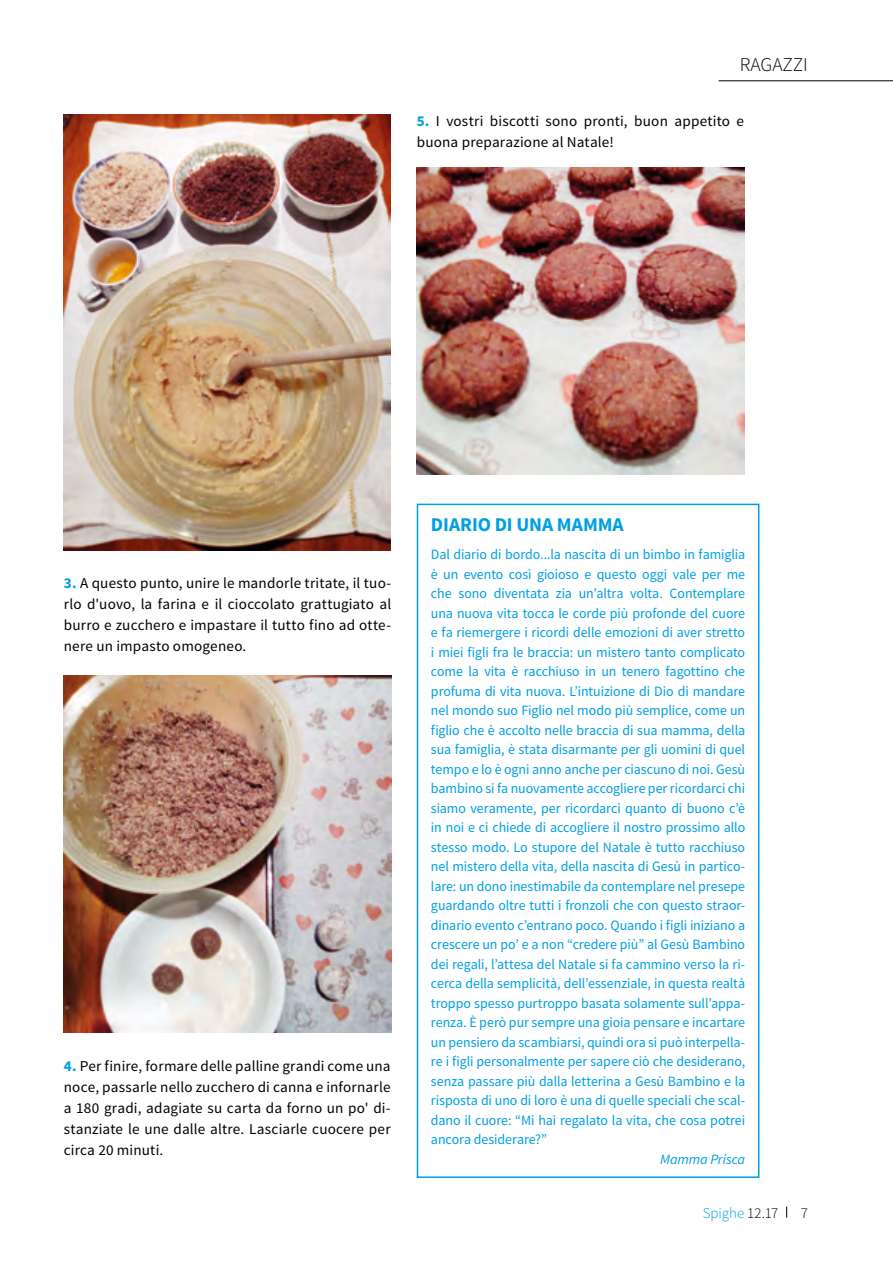
<style>
.page{position:relative;width:893px;height:1263px;background:#fff}
.page>*{position:absolute;margin:0;border:0;box-sizing:border-box;transform-origin:0 0}
.t1{font:700 19.5px "Source Sans Pro";letter-spacing:-.005em;color:#009fe3}
.t2{font:300 19.5px "Source Sans Pro";letter-spacing:-.01em;color:#000}
.t3{font:15px/21px "Source Sans Pro";letter-spacing:.015em;color:#000;text-align:justify}
.t4{font:300 15px "Source Sans Pro";color:#009fe3}
.t5{font:300 15px "Source Sans Pro";color:#000}
.t6{font:14.25px/19.5px "Source Sans Pro";letter-spacing:-.005em;color:#009fe3;text-align:justify}
.t7{font:italic 14.25px "Source Sans Pro";letter-spacing:-.01em;color:#009fe3}
.s1{font-weight:700;color:#009fe3}
.s2{color:#000}
</style>
<div class="page">
<hr style="left:0;top:294px;width:1px;height:105px;background:#009fe3">
<img style="left:64px;top:115px;width:327px;height:436px">
<img style="left:416px;top:167px;width:328px;height:307px">
<img style="left:64px;top:675px;width:327px;height:358px">
<hr style="left:719px;top:80px;width:174px;height:1px;background:#000">
<div style="left:417px;top:504px;width:342px;height:674px;border:2px solid #009fe3"></div>
<h1 class="t2" style="left:740px;top:53px;width:70px">RAGAZZI</h1>
<p class="t3" style="left:417px;top:110px;width:329px"><span class="s1">5.</span> I vostri biscotti sono pronti, buon appetito e buona preparazione al Natale!</p>
<p class="t3" style="left:64px;top:572px;width:329px"><span class="s1">3.</span> A questo punto, unire le mandorle tritate, il tuo&shy;rlo d'uovo, la farina e il cioccolato grattugiato al burro e zucchero e impastare il tutto fino ad otte&shy;nere un impasto omogeneo.</p>
<p class="t3" style="left:64px;top:1055px;width:328px"><span class="s1">4.</span> Per finire, formare delle palline grandi come una noce, passarle nello zucchero di canna e infornarle a 180 gradi, adagiate su carta da forno un po' di&shy;stanziate le une dalle altre. Lasciarle cuocere per circa 20 minuti.</p>
<h1 class="t1" style="left:431px;top:512px;width:194px">DIARIO DI UNA MAMMA</h1>
<p class="t6" style="left:431px;top:545px;width:316px">Dal diario di bordo...la nascita di un bimbo in famiglia è un evento così gioioso e questo oggi vale per me che sono diventata zia un’altra volta. Contemplare una nuova vita tocca le corde più profonde del cuore e fa riemergere i ricordi delle emozioni di aver stretto i miei figli fra le braccia: un mistero tanto complicato come la vita è racchiuso in un tenero fagottino che profuma di vita nuova. L’intuizione di Dio di mandare nel mondo suo Figlio nel modo più semplice, come un figlio che è accolto nelle braccia di sua mamma, della sua famiglia, è stata disarmante per gli uomini di quel tempo e lo è ogni anno anche per ciascuno di noi. Gesù bambino si fa nuovamente accogliere per ricordarci chi siamo veramente, per ricordarci quanto di buono c’è in noi e ci chiede di accogliere il nostro prossimo allo stesso modo. Lo stupore del Natale è tutto racchiuso nel mistero della vita, della nascita di Gesù in partico&shy;lare: un dono inestimabile da contemplare nel presepe guardando oltre tutti i fronzoli che con questo straor&shy;dinario evento c’entrano poco. Quando i figli iniziano a crescere un po’ e a non “credere più” al Gesù Bambino dei regali, l’attesa del Natale si fa cammino verso la ri&shy;cerca della semplicità, dell’essenziale, in questa realtà troppo spesso purtroppo basata solamente sull’appa&shy;renza. È però pur sempre una gioia pensare e incartare un pensiero da scambiarsi, quindi ora si può interpella&shy;re i figli personalmente per sapere ciò che desiderano, senza passare più dalla letterina a Gesù Bambino e la risposta di uno di loro è una di quelle speciali che scal&shy;dano il cuore: “Mi hai regalato la vita, che cosa potrei ancora desiderare?”</p>
<p class="t7" style="left:660px;top:1150px;width:87px">Mamma Prisca</p>
<p class="t4" style="left:703px;top:1204px;width:77px">Spighe <span class="s2">12.17</span></p>
<p class="t5" style="left:801px;top:1204px;width:9px">7</p>
</div>
